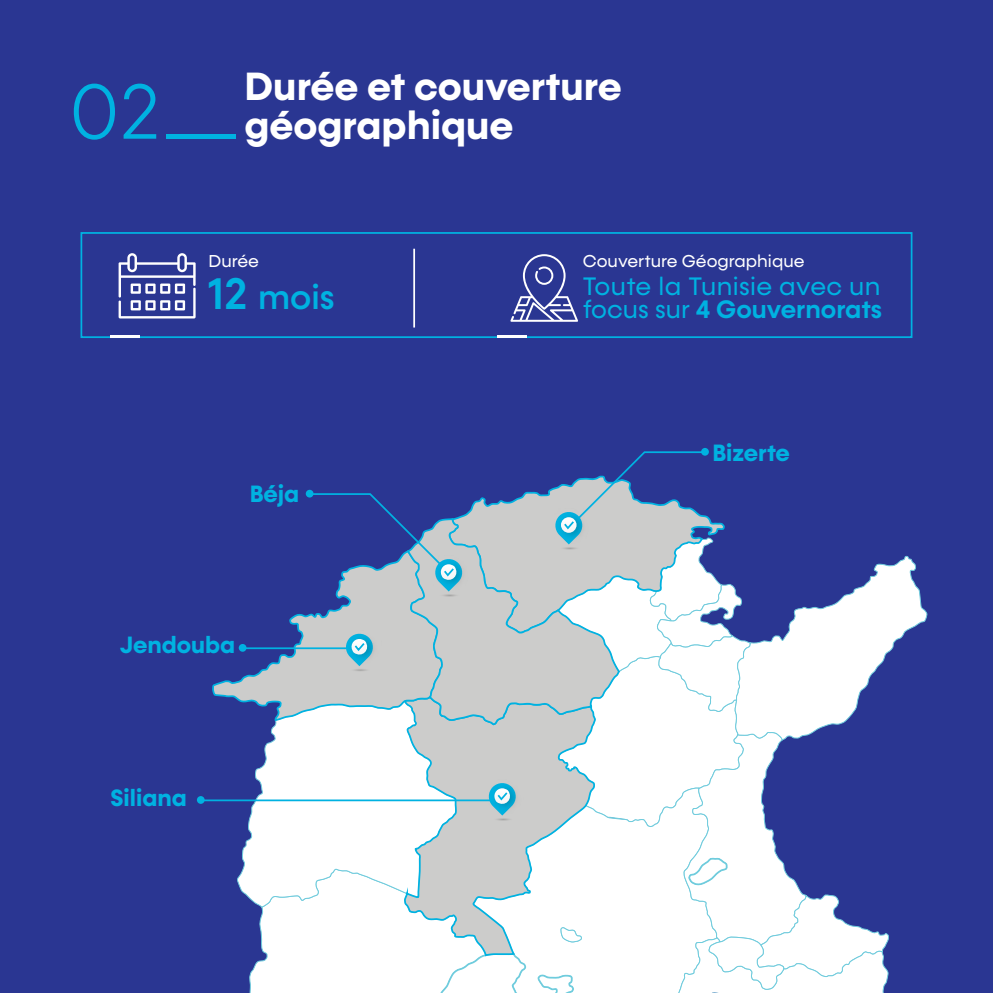
<style>
.page{position:relative;width:993px;height:993px;background:#fff}
.page>*{position:absolute;margin:0;border:0;box-sizing:border-box;transform-origin:0 0}
.t1{font:300 78.4px "Konnect";color:#00b2e1}
.t2{font:700 39.55px/38.5px "Konnect";color:#fff}
.t3{font:500 34.48px "Konnect";color:#00b2e1}
.t4{font:25.38px/23.1px "Konnect";letter-spacing:.015em;color:#00b2e1}
.t5{font:700 23.8px "Konnect";color:#00b2e1}
.t6{font:17.32px "Konnect";color:#fff}
.s1{font-size:44.45px}
.s2{font-weight:600}
</style>
<div class="page">
<div style="left:0;top:0;width:992px;height:992px;background:#2a3692"></div>
<hr style="left:166px;top:134px;width:69px;height:4px;background:#00b2e1">
<div style="left:701px;top:448px;width:7px;height:7px;background:#00b2e1;border-radius:50%"></div>
<hr style="left:200px;top:799px;width:292px;height:2px;background:#00b2e1">
<svg style="left:197px;top:795px;width:8px;height:8px"></svg>
<svg style="left:213px;top:450px;width:714px;height:542px"></svg>
<div style="left:80px;top:232px;width:832px;height:106px;border:2px solid #00b2e1"></div>
<svg style="left:510px;top:254px;width:68px;height:68px"></svg>
<hr style="left:496px;top:335px;width:30px;height:2px;background:#fff">
<hr style="left:110px;top:335px;width:30px;height:2px;background:#fff">
<svg style="left:118px;top:253px;width:77px;height:65px"></svg>
<hr style="left:413px;top:248px;width:2px;height:79px;background:#fff">
<h1 class="t1" style="left:69px;top:67px;width:93px">02</h1>
<h2 class="t2" style="left:244px;top:68px;width:378px">Durée et couverture géographique</h2>
<p class="t6" style="left:208px;top:251px;width:52px">Durée</p>
<h3 class="t3" style="left:207px;top:277px;width:129px"><span class="s1">12</span> mois</h3>
<p class="t5" style="left:249px;top:479px;width:51px">Béja</p>
<p class="t5" style="left:120px;top:630px;width:117px">Jendouba</p>
<p class="t5" style="left:111px;top:783px;width:78px">Siliana</p>
<p class="t6" style="left:582px;top:251px;width:223px">Couverture Géographique</p>
<p class="t4" style="left:582px;top:275px;width:301px">Toute la Tunisie avec un focus sur <span class="s2">4 Gouvernorats</span></p>
<p class="t5" style="left:712px;top:438px;width:79px">Bizerte</p>
</div>
